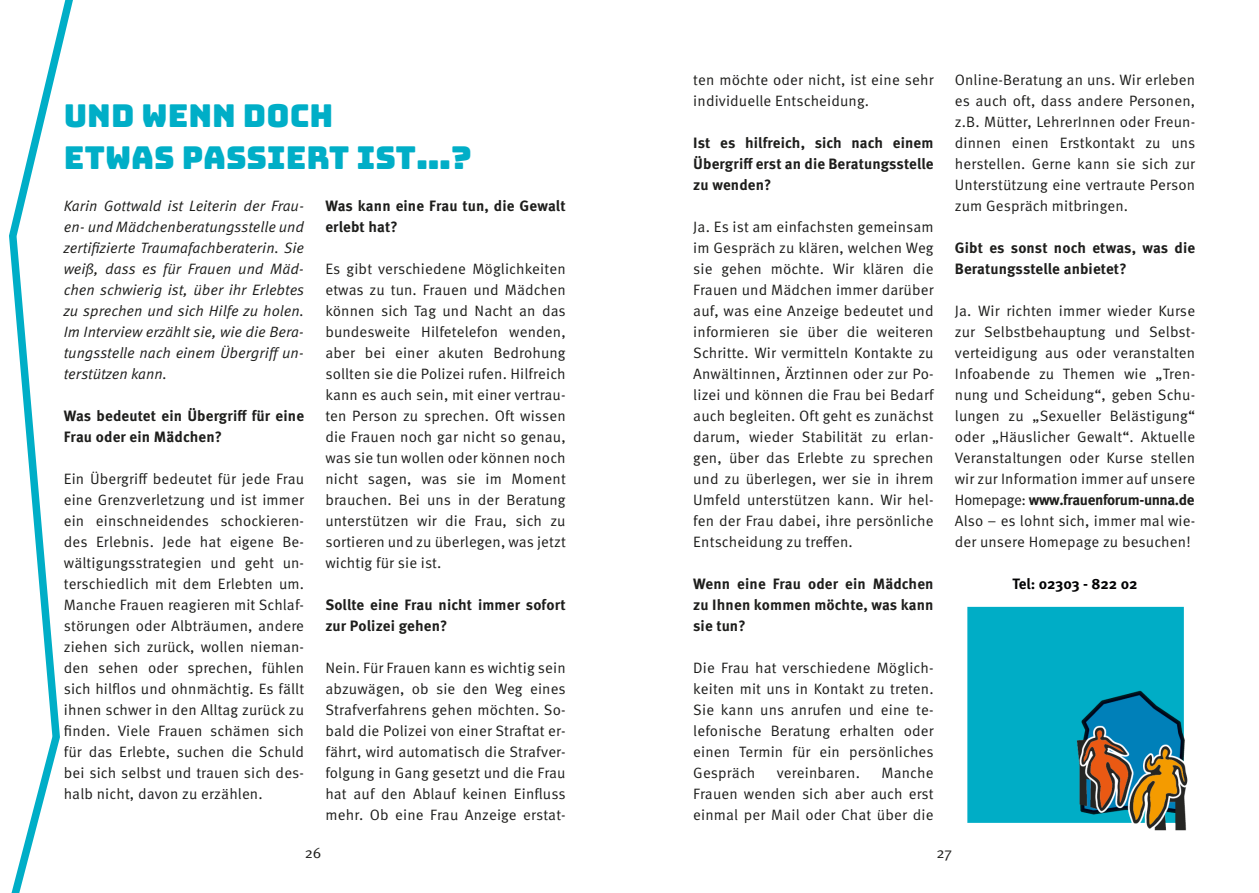
<style>
.page{position:relative;width:1259px;height:893px;background:#fff}
.page>*{position:absolute;margin:0;border:0;box-sizing:border-box;transform-origin:0 0}
.t1{font:31.5px/42px "Bungee";color:#00aec7}
.t2{font:15px/21px "Meta Pro";letter-spacing:.01em;color:#1d1d1b;text-align:justify}
.t3{font:700 15px/21px "Meta Pro";letter-spacing:.01em;color:#1d1d1b}
.t4{font:italic 15px/21px "Meta Pro";color:#1d1d1b;text-align:justify}
.t5{font:700 15px "Meta Pro";letter-spacing:-.01em;color:#020203}
.s1{font-weight:700}
</style>
<div class="page">
<svg style="left:9px;top:0;width:64px;height:893px"></svg>
<img style="left:967px;top:606px;width:221px;height:225px">
<h1 class="t1" style="left:64px;top:95px;width:410px">UND WENN DOCH<br>ETWAS PASSIERT IST…?</h1>
<p class="t4" style="left:64px;top:196px;width:242px">Karin Gottwald ist Leiterin der Frau&shy;en- und Mädchenberatungsstelle und zertifizierte Traumafachberaterin. Sie weiß, dass es für Frauen und Mäd&shy;chen schwierig ist, über ihr Erlebtes zu sprechen und sich Hilfe zu holen.<br>Im Interview erzählt sie, wie die Bera&shy;tungsstelle nach einem Übergriff un&shy;terstützen kann.</p>
<p class="t3" style="left:64px;top:406px;width:242px">Was bedeutet ein Übergriff für eine<br>Frau oder ein Mädchen?</p>
<p class="t2" style="left:64px;top:469px;width:242px">Ein Übergriff bedeutet für jede Frau eine Grenzverletzung und ist immer ein einschneidendes schockieren&shy;des Erlebnis. Jede hat eigene Be&shy;wältigungsstrategien und geht un&shy;terschiedlich mit dem Erlebten um.<br>Manche Frauen reagieren mit Schlaf&shy;störungen oder Albträumen, andere ziehen sich zurück, wollen nieman&shy;den sehen oder sprechen, fühlen sich hilflos und ohnmächtig. Es fällt ihnen schwer in den Alltag zurück zu finden. Viele Frauen schämen sich für das Erlebte, suchen die Schuld bei sich selbst und trauen sich des&shy;halb nicht, davon zu erzählen.</p>
<p class="t3" style="left:325px;top:196px;width:242px">Was kann eine Frau tun, die Gewalt erlebt hat?</p>
<p class="t2" style="left:325px;top:259px;width:242px">Es gibt verschiedene Möglichkeiten etwas zu tun. Frauen und Mädchen können sich Tag und Nacht an das bundesweite Hilfetelefon wenden, aber bei einer akuten Bedrohung sollten sie die Polizei rufen. Hilfreich kann es auch sein, mit einer vertrau&shy;ten Person zu sprechen. Oft wissen die Frauen noch gar nicht so genau, was sie tun wollen oder können noch nicht sagen, was sie im Moment brauchen. Bei uns in der Beratung unterstützen wir die Frau, sich zu sortieren und zu überlegen, was jetzt wichtig für sie ist.</p>
<p class="t3" style="left:325px;top:595px;width:242px">Sollte eine Frau nicht immer sofort zur Polizei gehen?</p>
<p class="t2" style="left:325px;top:658px;width:242px">Nein. Für Frauen kann es wichtig sein abzuwägen, ob sie den Weg eines Strafverfahrens gehen möchten. So&shy;bald die Polizei von einer Straftat er&shy;fährt, wird automatisch die Strafver&shy;folgung in Gang gesetzt und die Frau hat auf den Ablauf keinen Einfluss mehr. Ob eine Frau Anzeige erstat-</p>
<p class="t2" style="left:693px;top:70px;width:242px">ten möchte oder nicht, ist eine sehr individuelle Entscheidung.</p>
<p class="t3" style="left:693px;top:133px;width:242px;text-align:justify">Ist es hilfreich, sich nach einem Übergriff erst an die Beratungsstelle zu wenden?</p>
<p class="t2" style="left:693px;top:217px;width:242px">Ja. Es ist am einfachsten gemeinsam im Gespräch zu klären, welchen Weg sie gehen möchte. Wir klären die Frauen und Mädchen immer darüber auf, was eine Anzeige bedeutet und informieren sie über die weiteren Schritte. Wir vermitteln Kontakte zu Anwältinnen, Ärztinnen oder zur Po&shy;lizei und können die Frau bei Bedarf auch begleiten. Oft geht es zunächst darum, wieder Stabilität zu erlan&shy;gen, über das Erlebte zu sprechen und zu überlegen, wer sie in ihrem Umfeld unterstützen kann. Wir hel&shy;fen der Frau dabei, ihre persönliche Entscheidung zu treffen.</p>
<p class="t3" style="left:693px;top:574px;width:242px;text-align:justify">Wenn eine Frau oder ein Mädchen zu Ihnen kommen möchte, was kann sie tun?</p>
<p class="t2" style="left:693px;top:658px;width:242px">Die Frau hat verschiedene Möglich&shy;keiten mit uns in Kontakt zu treten.<br>Sie kann uns anrufen und eine te&shy;lefonische Beratung erhalten oder einen Termin für ein persönliches Gespräch</p>
<p class="t2" style="left:693px;top:763px;width:242px;text-indent:188px">Manche Frauen wenden sich aber auch erst einmal per Mail oder Chat über die</p>
<p class="t2" style="left:777px;top:763px;width:85px">vereinbaren.</p>
<p class="t2" style="left:955px;top:70px;width:242px">Online-Beratung an uns. Wir erleben es auch oft, dass andere Personen, z.B. Mütter, LehrerInnen oder Freun&shy;dinnen einen Erstkontakt zu uns herstellen. Gerne kann sie sich zur Unterstützung eine vertraute Person zum Gespräch mitbringen.</p>
<p class="t3" style="left:955px;top:238px;width:242px">Gibt es sonst noch etwas, was die<br>Beratungsstelle anbietet?</p>
<p class="t2" style="left:955px;top:301px;width:242px">Ja. Wir richten immer wieder Kurse zur Selbstbehauptung und Selbst&shy;verteidigung aus oder veranstalten Infoabende zu Themen wie „Tren&shy;nung und Scheidung“, geben Schu&shy;lungen zu „Sexueller Belästigung“ oder „Häuslicher Gewalt“. Aktuelle Veranstaltungen oder Kurse stellen wir zur Information immer auf unsere Homepage: <span class="s1">www.frauenforum-unna.de </span>Also – es lohnt sich, immer mal wie&shy;der unsere Homepage zu besuchen!</p>
<p class="t5" style="left:1012px;top:574px;width:127px">Tel: 02303 - 822 02</p>
<p class="t2" style="left:305px;top:843px;width:18px">26</p>
<p class="t2" style="left:936px;top:843px;width:17px">27</p>
</div>
